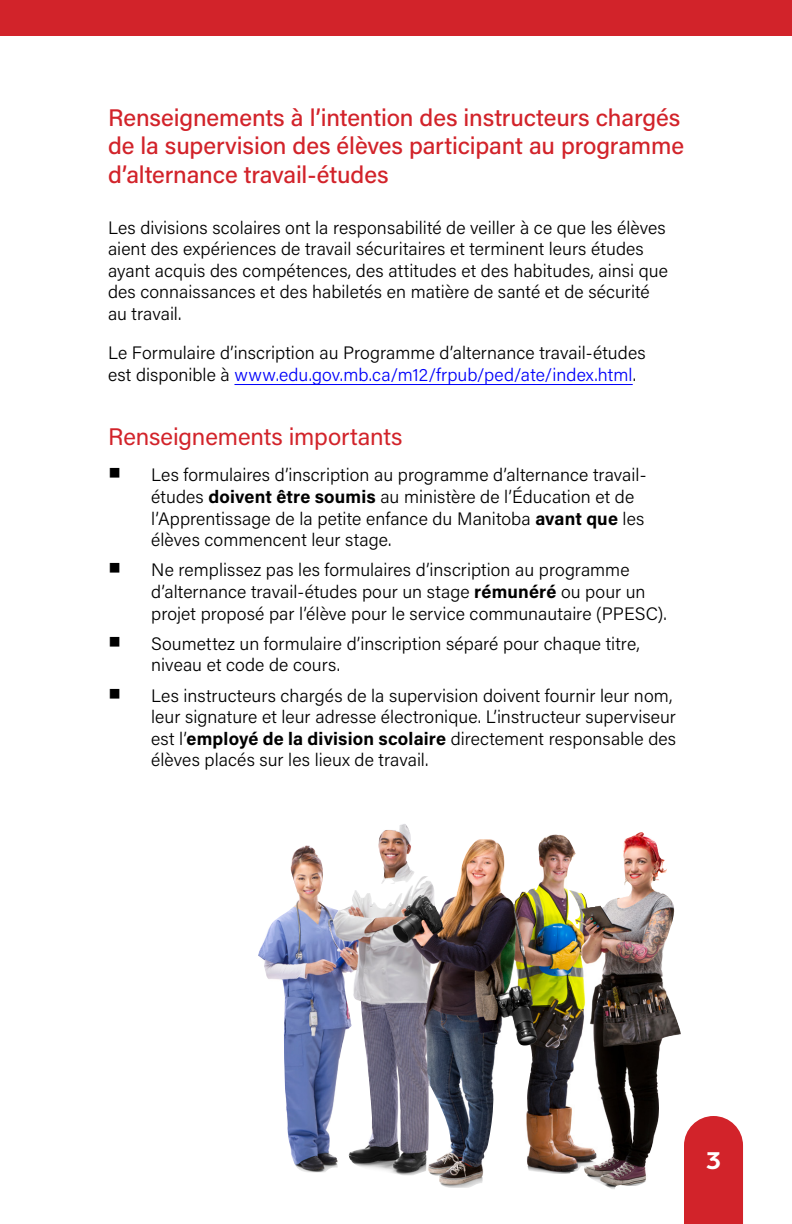
<style>
.page{position:relative;width:792px;height:1224px;background:#fff}
.page>*{position:absolute;margin:0;border:0;box-sizing:border-box;transform-origin:0 0}
.Head_A-h2{font:500 24px/28.8px "Acumin Pro";letter-spacing:-.005em;color:#d2232a}
.Head_B-h3{font:24px "Acumin Pro";letter-spacing:-.005em;color:#d2232a}
.t1{font:700 24px "Filson Pro";color:#fff}
.Paragraph___12{font:300 18px/21.6px "Acumin Pro";letter-spacing:.005em;color:#000}
.Paragraph_End___3{font:300 18px/21.6px "Acumin Pro";letter-spacing:.005em;color:#000}
.s1{color:#0000fa}
.s2{font-family:"Arial Unicode MS";font-weight:400;font-size:22px}
.s3{font-weight:700}
</style>
<div class="page">
<div style="left:684px;top:1116px;width:59px;height:108px;background:#d2232a"></div>
<div style="left:0;top:0;width:792px;height:36px;background:#d2232a"></div>
<hr style="left:234px;top:384px;width:399px;height:1px;background:#0000fa">
<img style="left:258px;top:824px;width:427px;height:365px">
<h2 class="Head_A-h2" style="left:108px;top:102px;width:578px">Renseignements à l’intention des instructeurs chargés de la supervision des élèves participant au programme d’alternance travail-études</h2>
<p class="Paragraph___12" style="left:108px;top:216px;width:562px">Les divisions scolaires ont la responsabilité de veiller à ce que les élèves aient des expériences de travail sécuritaires et terminent leurs études ayant acquis des compétences, des attitudes et des habitudes, ainsi que des connaissances et des habiletés en matière de santé et de sécurité au travail.</p>
<p class="Paragraph_End___3" style="left:108px;top:341px;width:539px">Le Formulaire d’inscription au Programme d’alternance travail-études est disponible à <span class="s1">www.edu.gov.mb.ca/m12/frpub/ped/ate/index.html</span>.</p>
<h3 class="Head_B-h3" style="left:108px;top:420px;width:296px">Renseignements importants</h3>
<p class="Paragraph___12" style="left:151px;top:464px;width:497px;text-indent:-43px"><span class="s2">■</span> Les formulaires d’inscription au programme d’alternance travail&shy;études <span class="s3">doivent être soumis</span> au ministère de l’Éducation et de l’Apprentissage de la petite enfance du Manitoba <span class="s3">avant que</span> les élèves commencent leur stage.</p>
<p class="Paragraph___12" style="left:151px;top:559px;width:517px;text-indent:-43px"><span class="s2">■</span> Ne remplissez pas les formulaires d’inscription au programme d’alternance travail-études pour un stage <span class="s3">rémunéré</span> ou pour un projet proposé par l’élève pour le service communautaire (PPESC).</p>
<p class="Paragraph___12" style="left:151px;top:632px;width:490px;text-indent:-43px"><span class="s2">■</span> Soumettez un formulaire d’inscription séparé pour chaque titre, niveau et code de cours.</p>
<p class="Paragraph___12" style="left:151px;top:684px;width:527px;text-indent:-43px"><span class="s2">■</span> Les instructeurs chargés de la supervision doivent fournir leur nom, leur signature et leur adresse électronique. L’instructeur superviseur est l’<span class="s3">employé de la division scolaire</span> directement responsable des élèves placés sur les lieux de travail.</p>
<h1 class="t1" style="left:706px;top:1146px;width:16px">3</h1>
</div>
